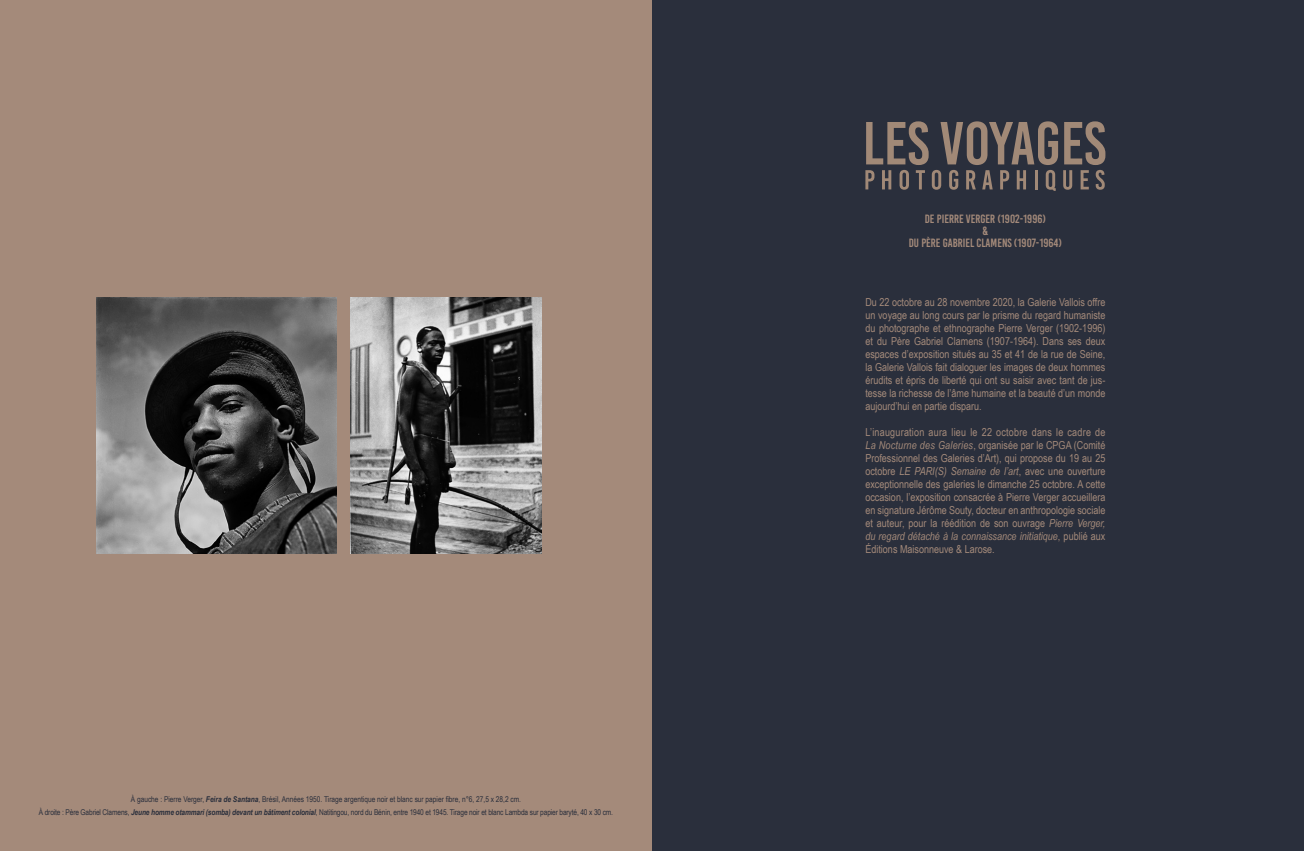
<style>
.page{position:relative;width:1304px;height:851px;background:#fff}
.page>*{position:absolute;margin:0;border:0;box-sizing:border-box;transform-origin:0 0}
.t1{font:12px/12px "Bebas Kai";color:#a48a7a;text-align:center}
.t2{font:11px/13px "Arial Narrow";color:#a48a7a;text-align:justify}
.t3{font:8px/13px "Arial Narrow";letter-spacing:-.015em;color:#2a2f3c;text-align:center}
.s1{font-weight:700;font-style:italic}
.s2{font-style:italic}
</style>
<div class="page">
<div style="left:653px;top:0;width:651px;height:850px;background:#2a2f3c"></div>
<div style="left:0;top:0;width:652px;height:850px;background:#a48a7a"></div>
<svg style="left:865px;top:121px;width:240px;height:70px"></svg>
<img style="left:96px;top:298px;width:240px;height:255px">
<img style="left:350px;top:298px;width:191px;height:255px">
<p class="t3" style="left:39px;top:792px;width:576px">À gauche : Pierre Verger, <span class="s1">Feira de Santana</span>, Brésil, Années 1950. Tirage argentique noir et blanc sur papier fibre, n°6, 27,5 x 28,2 cm.<br>À droite : Père Gabriel Clamens, <span class="s1">Jeune homme otammari (somba) devant un bâtiment colonial</span>, Natitingou, nord du Bénin, entre 1940 et 1945. Tirage noir et blanc Lambda sur papier baryté, 40 x 30 cm.</p>
<p class="t1" style="left:909px;top:213px;width:155px">DE PIERRE VERGER (1902-1996)<br>&amp;<br>DU PÈRE GABRIEL CLAMENS (1907-1964)</p>
<p class="t2" style="left:865px;top:295px;width:242px">Du 22 octobre au 28 novembre 2020, la Galerie Vallois offre un voyage au long cours par le prisme du regard humaniste du photographe et ethnographe Pierre Verger (1902-1996) et du Père Gabriel Clamens (1907-1964). Dans ses deux espaces d’exposition situés au 35 et 41 de la rue de Seine, la Galerie Vallois fait dialoguer les images de deux hommes érudits et épris de liberté qui ont su saisir avec tant de jus&shy;tesse la richesse de l’âme humaine et la beauté d’un monde aujourd’hui en partie disparu.</p>
<p class="t2" style="left:865px;top:425px;width:242px">L’inauguration aura lieu le 22 octobre dans le cadre de <span class="s2">La Nocturne des Galeries</span>, organisée par le CPGA (Comité Professionnel des Galeries d’Art), qui propose du 19 au 25 octobre <span class="s2">LE PARI(S) Semaine de l’art</span>, avec une ouverture exceptionnelle des galeries le dimanche 25 octobre. A cette occasion, l’exposition consacrée à Pierre Verger accueillera en signature Jérôme Souty, docteur en anthropologie sociale et auteur, pour la réédition de son ouvrage <span class="s2">Pierre Verger, du regard détaché à la connaissance initiatique</span>, publié aux Éditions Maisonneuve &amp; Larose.</p>
</div>
